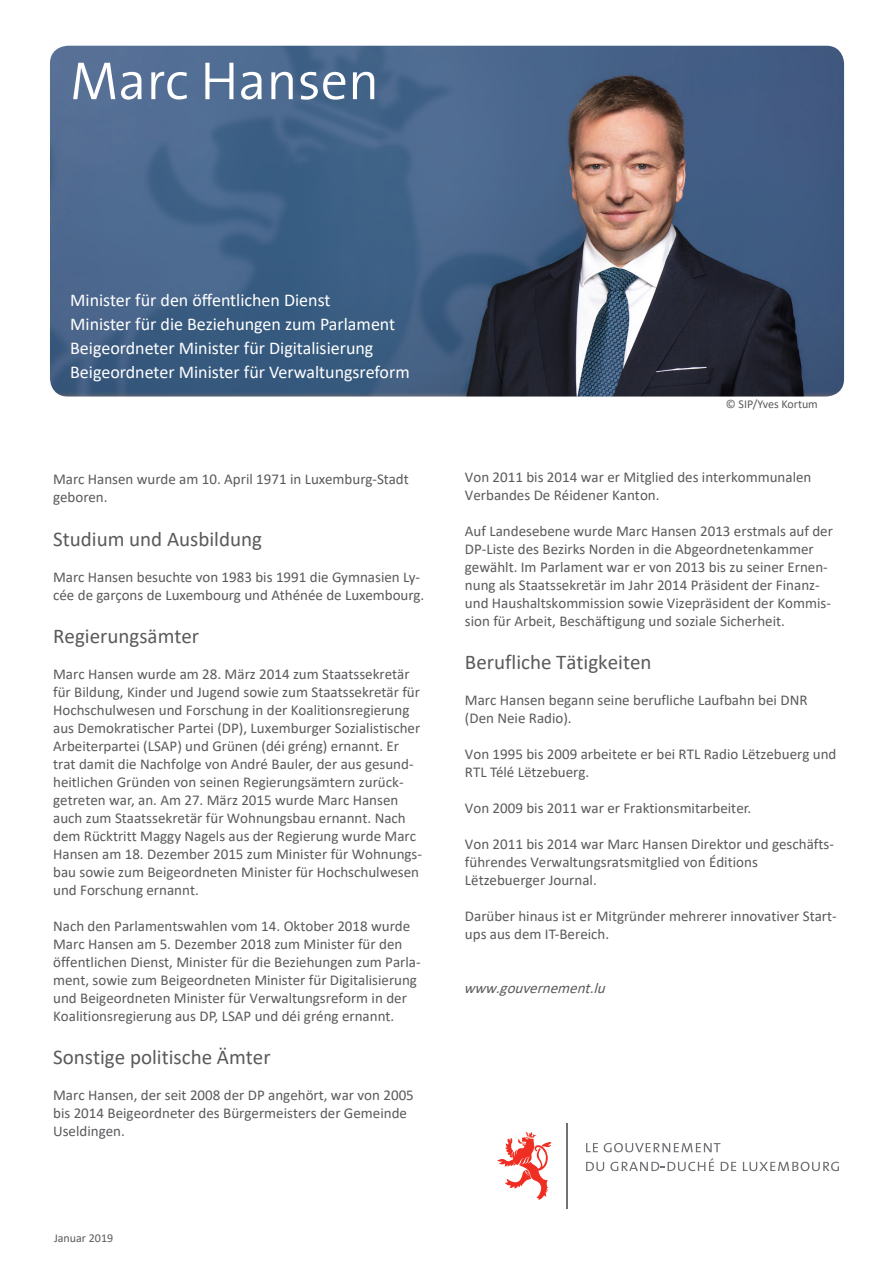
<style>
.page{position:relative;width:893px;height:1263px;background:#fff}
.page>*{position:absolute;margin:0;border:0;box-sizing:border-box;transform-origin:0 0}
.t1{font:300 54px "The Sans";color:#fff}
.t2{font:21px "Calibri";color:#5a5a5d}
.t3{font:18px "Calibri";color:#fff}
.t4{font:15px/18px "Calibri";color:#5a5a5d}
.t5{font:italic 15px "Calibri";color:#5a5a5d}
.t6{font:12px "Calibri";color:#5a5a5d}
</style>
<div class="page">
<img style="left:50px;top:46px;width:794px;height:350px">
<svg style="left:586px;top:1143px;width:12px;height:9px"></svg>
<svg style="left:604px;top:1143px;width:116px;height:9px"></svg>
<svg style="left:586px;top:1162px;width:18px;height:9px"></svg>
<svg style="left:610px;top:1158px;width:104px;height:13px"></svg>
<svg style="left:721px;top:1162px;width:15px;height:9px"></svg>
<svg style="left:743px;top:1162px;width:96px;height:9px"></svg>
<svg style="left:497px;top:1132px;width:55px;height:68px"></svg>
<hr style="left:566px;top:1124px;width:2px;height:85px;background:#717074">
<p class="t1" style="left:70px;top:46px;width:310px">Marc Hansen</p>
<p class="t3" style="left:70px;top:287px;width:262px">Minister für den öffentlichen Dienst</p>
<p class="t3" style="left:70px;top:311px;width:327px">Minister für die Beziehungen zum Parlament</p>
<p class="t3" style="left:70px;top:335px;width:305px">Beigeordneter Minister für Digitalisierung</p>
<p class="t3" style="left:70px;top:359px;width:341px">Beigeordneter Minister für Verwaltungsreform</p>
<p class="t4" style="left:53px;top:470px;width:357px">Marc Hansen wurde am 10. April 1971 in Luxemburg-Stadt geboren.</p>
<p class="t2" style="left:53px;top:524px;width:210px">Studium und Ausbildung</p>
<p class="t4" style="left:53px;top:567px;width:373px">Marc Hansen besuchte von 1983 bis 1991 die Gymnasien Ly&shy;cée de garçons de Luxembourg und Athénée de Luxembourg.</p>
<p class="t2" style="left:53px;top:621px;width:148px">Regierungsämter</p>
<p class="t4" style="left:53px;top:664px;width:370px">Marc Hansen wurde am 28. März 2014 zum Staatssekretär für Bildung, Kinder und Jugend sowie zum Staatssekretär für Hochschulwesen und Forschung in der Koalitionsregierung aus Demokratischer Partei (DP), Luxemburger Sozialistischer Arbeiterpartei (LSAP) und Grünen (déi gréng) ernannt. Er trat damit die Nachfolge von André Bauler, der aus gesund&shy;heitlichen Gründen von seinen Regierungsämtern zurück&shy;getreten war, an. Am 27. März 2015 wurde Marc Hansen auch zum Staatssekretär für Wohnungsbau ernannt. Nach dem Rücktritt Maggy Nagels aus der Regierung wurde Marc Hansen am 18. Dezember 2015 zum Minister für Wohnungs&shy;bau sowie zum Beigeordneten Minister für Hochschulwesen und Forschung ernannt.</p>
<p class="t4" style="left:53px;top:916px;width:369px">Nach den Parlamentswahlen vom 14. Oktober 2018 wurde Marc Hansen am 5. Dezember 2018 zum Minister für den öffentlichen Dienst, Minister für die Beziehungen zum Parla&shy;ment, sowie zum Beigeordneten Minister für Digitalisierung und Beigeordneten Minister für Verwaltungsreform in der Koalitionsregierung aus DP, LSAP und déi gréng ernannt.</p>
<p class="t2" style="left:53px;top:1042px;width:219px">Sonstige politische Ämter</p>
<p class="t4" style="left:53px;top:1086px;width:362px">Marc Hansen, der seit 2008 der DP angehört, war von 2005 bis 2014 Beigeordneter des Bürgermeisters der Gemeinde<br>Useldingen.</p>
<p class="t6" style="left:54px;top:1229px;width:61px">Januar 2019</p>
<p class="t6" style="left:726px;top:395px;width:94px">© SIP/Yves Kortum</p>
<p class="t4" style="left:465px;top:467px;width:348px">Von 2011 bis 2014 war er Mitglied des interkommunalen<br>Verbandes De Réidener Kanton.</p>
<p class="t4" style="left:465px;top:521px;width:370px">Auf Landesebene wurde Marc Hansen 2013 erstmals auf der DP-Liste des Bezirks Norden in die Abgeordnetenkammer gewählt. Im Parlament war er von 2013 bis zu seiner Ernen&shy;nung als Staatssekretär im Jahr 2014 Präsident der Finanz&shy;und Haushaltskommission sowie Vizepräsident der Kommis&shy;sion für Arbeit, Beschäftigung und soziale Sicherheit.</p>
<p class="t2" style="left:465px;top:647px;width:188px">Berufliche Tätigkeiten</p>
<p class="t4" style="left:465px;top:691px;width:344px">Marc Hansen begann seine berufliche Laufbahn bei DNR (Den Neie Radio).</p>
<p class="t4" style="left:465px;top:745px;width:373px">Von 1995 bis 2009 arbeitete er bei RTL Radio Lëtzebuerg und<br>RTL Télé Lëtzebuerg.</p>
<p class="t4" style="left:465px;top:799px;width:288px">Von 2009 bis 2011 war er Fraktionsmitarbeiter.</p>
<p class="t4" style="left:465px;top:835px;width:371px">Von 2011 bis 2014 war Marc Hansen Direktor und geschäfts&shy;führendes Verwaltungsratsmitglied von Éditions<br>Lëtzebuerger Journal.</p>
<p class="t4" style="left:465px;top:907px;width:373px">Darüber hinaus ist er Mitgründer mehrerer innovativer Start&shy;ups aus dem IT-Bereich.</p>
<p class="t5" style="left:464px;top:978px;width:148px">www.gouvernement.lu</p>
</div>
